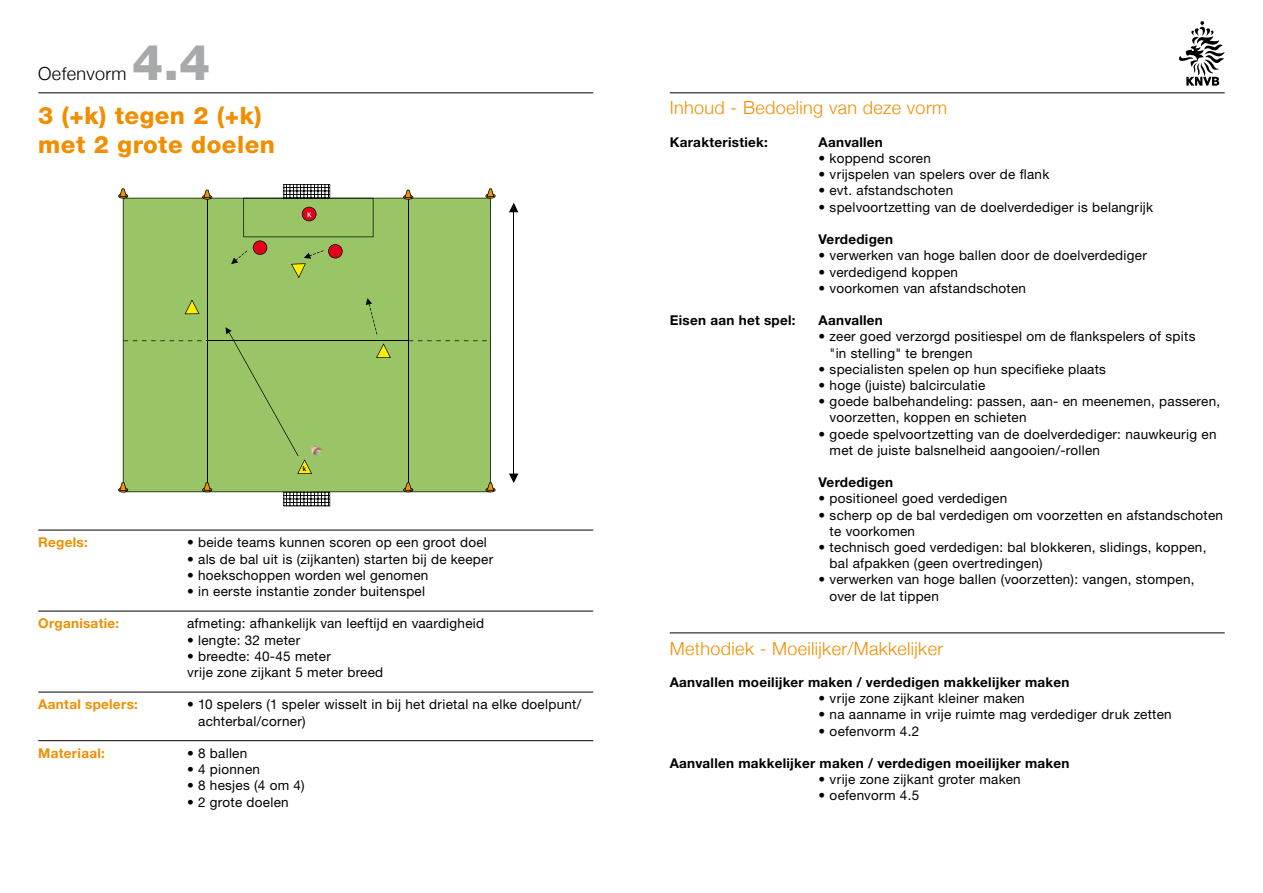
<style>
.page{position:relative;width:1263px;height:893px;background:#fff}
.page>*{position:absolute;margin:0;border:0;box-sizing:border-box;transform-origin:0 0}
.t1{font:800 49.5px "Helvetica Neue CE";color:#a7a9aa}
.t2{font:800 24px/28.8px "Helvetica Neue CE";letter-spacing:.02em;color:#f18e00}
.t3{font:300 18px "Helvetica Neue";letter-spacing:.02em;color:#f18e00}
.t4{font:300 18px "Helvetica Neue";letter-spacing:.02em;color:#000}
.t5{font:13.5px/16.2px "Helvetica Neue CE";letter-spacing:.02em;color:#000}
.t6{font:700 13.5px "Helvetica Neue CE";letter-spacing:.02em;color:#000}
.t7{font:700 13.5px "Helvetica Neue CE";letter-spacing:.02em;color:#f18e00}
.t8{font:700 6.45px "Lucida Grande";color:#000}
.t9{font:700 6.45px "Lucida Grande";color:#fff}
</style>
<div class="page">
<svg style="left:1179px;top:21px;width:46px;height:65px"></svg>
<hr style="left:670px;top:92px;width:555px;height:1px;background:#000">
<hr style="left:670px;top:632px;width:555px;height:1px;background:#000">
<hr style="left:38px;top:530px;width:555px;height:1px;background:#000">
<hr style="left:38px;top:611px;width:555px;height:1px;background:#000">
<hr style="left:38px;top:692px;width:555px;height:1px;background:#000">
<hr style="left:38px;top:740px;width:555px;height:1px;background:#000">
<hr style="left:38px;top:92px;width:555px;height:1px;background:#000">
<hr style="left:513px;top:212px;width:1px;height:262px;background:#000">
<svg style="left:509px;top:474px;width:9px;height:9px"></svg>
<svg style="left:509px;top:203px;width:9px;height:9px"></svg>
<div style="left:123px;top:198px;width:368px;height:294px;background:#99c566"></div>
<hr style="left:408px;top:199px;width:1px;height:284px;background:#000">
<svg style="left:118px;top:482px;width:10px;height:10px"></svg>
<svg style="left:118px;top:188px;width:10px;height:11px"></svg>
<svg style="left:485px;top:188px;width:11px;height:11px"></svg>
<svg style="left:485px;top:482px;width:11px;height:10px"></svg>
<svg style="left:403px;top:482px;width:10px;height:10px"></svg>
<svg style="left:202px;top:482px;width:10px;height:10px"></svg>
<svg style="left:403px;top:190px;width:10px;height:10px"></svg>
<svg style="left:202px;top:190px;width:10px;height:10px"></svg>
<svg style="left:185px;top:300px;width:14px;height:14px"></svg>
<svg style="left:376px;top:344px;width:15px;height:14px"></svg>
<div style="left:228px;top:331px;width:70px;height:125px;background:#99c566"></div>
<svg style="left:225px;top:327px;width:7px;height:7px"></svg>
<svg style="left:366px;top:298px;width:11px;height:37px"></svg>
<svg style="left:284px;top:492px;width:46px;height:14px"></svg>
<svg style="left:297px;top:445px;width:24px;height:29px"></svg>
<svg style="left:231px;top:184px;width:142px;height:94px;background:#9eba6f"></svg>
<h3 class="t4" style="left:38px;top:62px;width:90px">Oefenvorm</h3>
<h1 class="t1" style="left:132px;top:32px;width:80px">4.4</h1>
<h2 class="t2" style="left:38px;top:101px;width:238px">3 (+k) tegen 2 (+k) met 2 grote doelen</h2>
<p class="t9" style="left:307px;top:209px;width:6px">K</p>
<p class="t8" style="left:302px;top:463px;width:6px">k</p>
<p class="t7" style="left:38px;top:534px;width:51px">Regels:</p>
<p class="t5" style="left:187px;top:535px;width:301px">• beide teams kunnen scoren op een groot doel</p>
<p class="t5" style="left:187px;top:551px;width:308px">• als de bal uit is (zijkanten) starten bij de keeper</p>
<p class="t5" style="left:187px;top:567px;width:243px">• hoekschoppen worden wel genomen</p>
<p class="t5" style="left:187px;top:583px;width:240px">• in eerste instantie zonder buitenspel</p>
<p class="t7" style="left:38px;top:615px;width:82px">Organisatie:</p>
<p class="t5" style="left:187px;top:616px;width:299px">afmeting: afhankelijk van leeftijd en vaardigheid</p>
<p class="t5" style="left:187px;top:632px;width:115px">• lengte: 32 meter</p>
<p class="t5" style="left:187px;top:648px;width:198px">• breedte: 40-45 meter<br>vrije zone zijkant 5 meter breed</p>
<p class="t7" style="left:38px;top:696px;width:101px">Aantal spelers:</p>
<p class="t5" style="left:198px;top:697px;width:385px;text-indent:-11px">• 10 spelers (1 speler wisselt in bij het drietal na elke doelpunt/ achterbal/corner)</p>
<p class="t7" style="left:38px;top:745px;width:68px">Materiaal:</p>
<p class="t5" style="left:187px;top:745px;width:62px">• 8 ballen</p>
<p class="t5" style="left:187px;top:761px;width:74px">• 4 pionnen</p>
<p class="t5" style="left:187px;top:778px;width:119px">• 8 hesjes (4 om 4)</p>
<p class="t5" style="left:187px;top:794px;width:103px">• 2 grote doelen</p>
<h3 class="t3" style="left:670px;top:97px;width:279px">Inhoud - Bedoeling van deze vorm</h3>
<p class="t6" style="left:670px;top:134px;width:100px">Karakteristiek:</p>
<p class="t6" style="left:819px;top:134px;width:66px">Aanvallen</p>
<p class="t5" style="left:819px;top:150px;width:114px">• koppend scoren</p>
<p class="t5" style="left:819px;top:167px;width:232px">• vrijspelen van spelers over de flank</p>
<p class="t5" style="left:819px;top:183px;width:136px">• evt. afstandschoten</p>
<p class="t5" style="left:819px;top:199px;width:336px">• spelvoortzetting van de doelverdediger is belangrijk</p>
<p class="t6" style="left:819px;top:231px;width:76px">Verdedigen</p>
<p class="t5" style="left:819px;top:248px;width:330px">• verwerken van hoge ballen door de doelverdediger</p>
<p class="t5" style="left:819px;top:264px;width:141px">• verdedigend koppen</p>
<p class="t5" style="left:819px;top:280px;width:209px">• voorkomen van afstandschoten</p>
<p class="t6" style="left:670px;top:312px;width:127px">Eisen aan het spel:</p>
<p class="t6" style="left:819px;top:312px;width:66px">Aanvallen</p>
<p class="t5" style="left:830px;top:329px;width:367px;text-indent:-11px">• zeer goed verzorgd positiespel om de flankspelers of spits "in stelling" te brengen</p>
<p class="t5" style="left:819px;top:361px;width:289px">• specialisten spelen op hun specifieke plaats</p>
<p class="t5" style="left:819px;top:377px;width:168px">• hoge (juiste) balcirculatie</p>
<p class="t5" style="left:830px;top:393px;width:392px;text-indent:-11px">• goede balbehandeling: passen, aan- en meenemen, passeren, voorzetten, koppen en schieten</p>
<p class="t5" style="left:830px;top:426px;width:388px;text-indent:-11px">• goede spelvoortzetting van de doelverdediger: nauwkeurig en met de juiste balsnelheid aangooien/-rollen</p>
<p class="t6" style="left:819px;top:474px;width:76px">Verdedigen</p>
<p class="t5" style="left:819px;top:491px;width:190px">• positioneel goed verdedigen</p>
<p class="t5" style="left:830px;top:507px;width:395px;text-indent:-11px">• scherp op de bal verdedigen om voorzetten en afstandschoten te voorkomen</p>
<p class="t5" style="left:830px;top:539px;width:378px;text-indent:-11px">• technisch goed verdedigen: bal blokkeren, slidings, koppen, bal afpakken (geen overtredingen)</p>
<p class="t5" style="left:830px;top:572px;width:366px;text-indent:-11px">• verwerken van hoge ballen (voorzetten): vangen, stompen, over de lat tippen</p>
<h3 class="t3" style="left:670px;top:637px;width:275px">Methodiek - Moeilijker/Makkelijker</h3>
<p class="t6" style="left:670px;top:674px;width:401px">Aanvallen moeilijker maken / verdedigen makkelijker maken</p>
<p class="t5" style="left:819px;top:690px;width:208px">• vrije zone zijkant kleiner maken</p>
<p class="t5" style="left:819px;top:707px;width:355px">• na aanname in vrije ruimte mag verdediger druk zetten</p>
<p class="t5" style="left:819px;top:723px;width:102px">• oefenvorm 4.2</p>
<p class="t6" style="left:670px;top:755px;width:401px">Aanvallen makkelijker maken / verdedigen moeilijker maken</p>
<p class="t5" style="left:819px;top:771px;width:204px">• vrije zone zijkant groter maken</p>
<p class="t5" style="left:819px;top:788px;width:102px">• oefenvorm 4.5</p>
</div>
